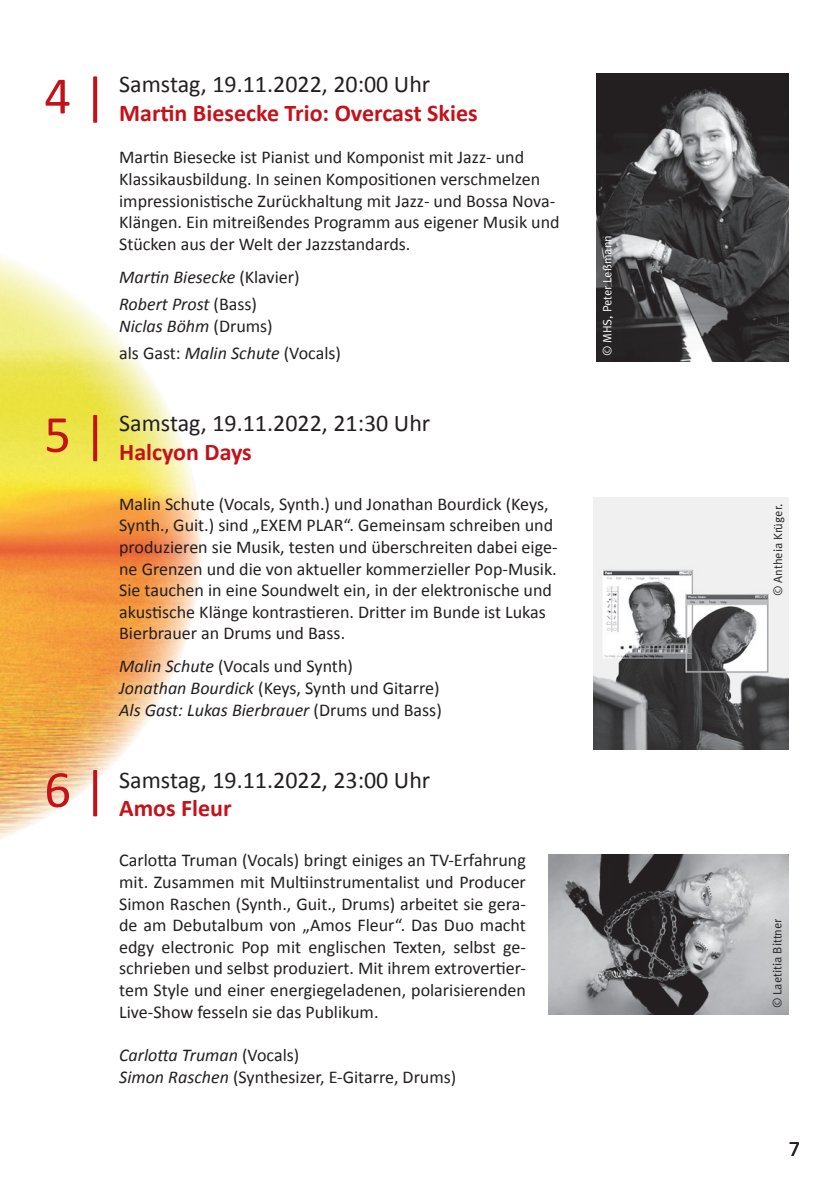
<style>
.page{position:relative;width:840px;height:1191px;background:#fff}
.page>*{position:absolute;margin:0;border:0;box-sizing:border-box;transform-origin:0 0}
.t1{font:52.8px "Calibri";color:#c4121a}
.t2{font:700 24px/28.8px "Calibri";color:#c4121a}
.t3{font:24px "Calibri";color:#231f20}
.t4{font:22px "Calibri";color:#231f20}
.t5{font:18px/21.6px "Calibri";color:#231f20}
.t6{font:italic 18px/27.2px "Calibri";color:#231f20}
.t7{font:12px "Meta Pro Norm";color:#231f20}
.t8{font:12px "Meta Pro Norm";color:#fff}
.s1{font-weight:400;color:#231f20}
.s2{font-style:normal}
.s3{font-style:italic}
</style>
<div class="page">
<img style="left:0;top:255px;width:201px;height:585px">
<img style="left:596px;top:74px;width:192px;height:288px">
<img style="left:593px;top:497px;width:194px;height:252px">
<img style="left:548px;top:854px;width:240px;height:160px">
<h2 class="t2" style="left:44px;top:69px;width:434px;text-indent:75px"><span class="s1">Samstag, 19.11.2022, 20:00 Uhr<br></span><sup>4</sup> <sup>|</sup> Martin Biesecke Trio: Overcast Skies</h2>
<h1 class="t1" style="left:44px;top:401px;width:64px">5 |</h1>
<h1 class="t1" style="left:44px;top:756px;width:64px">6 |</h1>
<p class="t5" style="left:119px;top:147px;width:441px">Martin Biesecke ist Pianist und Komponist mit Jazz- und Klassikausbildung. In seinen Kompositionen verschmelzen impressionistische Zurückhaltung mit Jazz- und Bossa Nova-Klängen. Ein mitreißendes Programm aus eigener Musik und Stücken aus der Welt der Jazzstandards.</p>
<p class="t6" style="left:119px;top:263px;width:182px">Martin Biesecke <span class="s2">(Klavier)<br></span>Robert Prost <span class="s2">(Bass)</span></p>
<p class="t5" style="left:119px;top:312px;width:223px;line-height:27.2px"><span class="s3">Niclas Böhm</span> (Drums)<br>als Gast: <span class="s3">Malin Schute</span> (Vocals)</p>
<h2 class="t3" style="left:119px;top:408px;width:312px">Samstag, 19.11.2022, 21:30 Uhr</h2>
<h2 class="t2" style="left:119px;top:437px;width:134px">Halcyon Days</h2>
<p class="t5" style="left:119px;top:493px;width:439px">Malin Schute (Vocals, Synth.) und Jonathan Bourdick (Keys, Synth., Guit.) sind „EXEM PLAR“. Gemeinsam schreiben und produzieren sie Musik, testen und überschreiten dabei eige&shy;ne Grenzen und die von aktueller kommerzieller Pop-Musik.<br>Sie tauchen in eine Soundwelt ein, in der elektronische und akustische Klänge kontrastieren. Dritter im Bunde ist Lukas Bierbrauer an Drums und Bass.</p>
<p class="t5" style="left:119px;top:655px;width:324px"><span class="s3">Malin Schute</span> (Vocals und Synth)<br><span class="s3">Jonathan Bourdick</span> (Keys, Synth und Gitarre)<br><span class="s3">Als Gast: Lukas Bierbrauer</span> (Drums und Bass)</p>
<h2 class="t3" style="left:119px;top:764px;width:312px">Samstag, 19.11.2022, 23:00 Uhr</h2>
<h2 class="t2" style="left:119px;top:794px;width:114px">Amos Fleur</h2>
<p class="t5" style="left:119px;top:849px;width:408px;text-align:justify">Carlotta Truman (Vocals) bringt einiges an TV-Erfahrung mit. Zusammen mit Multiinstrumentalist und Producer Simon Raschen (Synth., Guit., Drums) arbeitet sie gera&shy;de am Debutalbum von „Amos Fleur“. Das Duo macht edgy electronic Pop mit englischen Texten, selbst ge&shy;schrieben und selbst produziert. Mit ihrem extrovertier&shy;tem Style und einer energiegeladenen, polarisierenden Live-Show fesseln sie das Publikum.</p>
<p class="t5" style="left:119px;top:1044px;width:338px"><span class="s3">Carlotta Truman</span> (Vocals)<br><span class="s3">Simon Raschen</span> (Synthesizer, E-Gitarre, Drums)</p>
<p class="t8" style="left:598px;top:356px;width:123px;rotate:-90deg">© MHS, Peter Leßmann</p>
<p class="t7" style="left:768px;top:596px;width:94px;rotate:-90deg">© Antheia Krüger.</p>
<p class="t7" style="left:767px;top:1008px;width:91px;rotate:-90deg">© Laetitia Bittner</p>
<p class="t4" style="left:788px;top:1135px;width:13px">7</p>
</div>
